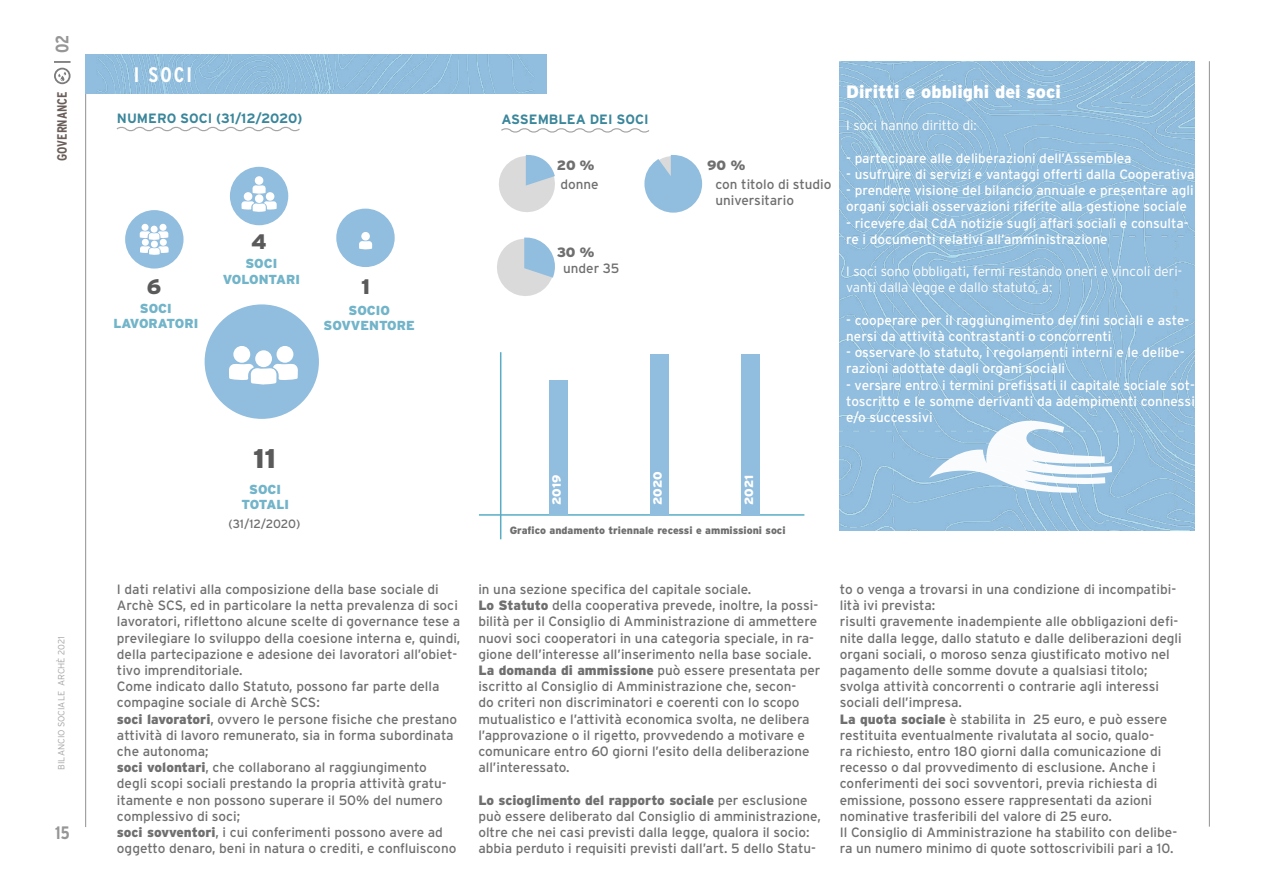
<style>
.page{position:relative;width:1263px;height:893px;background:#fff}
.page>*{position:absolute;margin:0;border:0;box-sizing:border-box;transform-origin:0 0}
.t1{font:900 27px "Interstate";color:#5b5a5a}
.t2{font:700 condensed 21px "Interstate";color:#fff}
.t3{font:900 21px "Interstate";color:#5b5a5a}
.t4{font:900 18px "Interstate";color:#fff}
.t5{font:700 condensed 18px "Interstate";color:#979696}
.t6{font:13.5px/16.2px "Interstate";color:#706f6f}
.t7{font:13.5px/16.2px "Interstate";color:#fff}
.t8{font:300 13.5px/16.2px "Interstate";color:#fff}
.t9{font:700 13.5px "Interstate";color:#3a869b}
.t10{font:700 condensed 13.5px "Interstate";color:#6a5e5a}
.t11{font:900 13.5px "Interstate";color:#706f6f}
.t12{font:900 13.05px/15.6px "Interstate";color:#72b4c9;text-align:center}
.t13{font:12px "Interstate";letter-spacing:-.02em;color:#706f6f}
.t14{font:900 12px "Interstate";letter-spacing:-.02em;color:#fff}
.t15{font:900 10.5px "Interstate";color:#706f6f}
.t16{font:300 9px "Interstate";color:#a6a5a5}
.s1{font-weight:400}
.s2{font-weight:900}
</style>
<div class="page">
<hr style="left:85px;top:62px;width:1px;height:765px;background:#000">
<hr style="left:1209px;top:61px;width:1px;height:766px;background:#000">
<svg style="left:54px;top:61px;width:17px;height:23px"></svg>
<img style="left:86px;top:54px;width:461px;height:40px">
<img style="left:840px;top:61px;width:355px;height:470px">
<svg style="left:929px;top:420px;width:183px;height:73px"></svg>
<div style="left:205px;top:304px;width:114px;height:115px;background:#91bdde;border-radius:50%"></div>
<div style="left:276px;top:346px;width:17px;height:17px;background:#fff;border-radius:50%"></div>
<div style="left:233px;top:346px;width:17px;height:17px;background:#fff;border-radius:50%"></div>
<svg style="left:229px;top:364px;width:69px;height:21px"></svg>
<div style="left:255px;top:350px;width:17px;height:17px;background:#fff;border-radius:50%"></div>
<hr style="left:500px;top:352px;width:1px;height:187px;background:#58acc4">
<hr style="left:479px;top:514px;width:325px;height:2px;background:#58acc4">
<div style="left:549px;top:380px;width:19px;height:134px;background:#91bdde"></div>
<div style="left:650px;top:354px;width:18px;height:162px;background:#91bdde"></div>
<div style="left:741px;top:354px;width:19px;height:162px;background:#91bdde"></div>
<div style="left:230px;top:167px;width:58px;height:58px;background:#91bdde;border-radius:50%"></div>
<div style="left:125px;top:210px;width:59px;height:59px;background:#91bdde;border-radius:50%"></div>
<div style="left:336px;top:209px;width:59px;height:58px;background:#91bdde;border-radius:50%"></div>
<div style="left:266px;top:192px;width:8px;height:9px;background:#fff;border-radius:50%"></div>
<div style="left:244px;top:192px;width:8px;height:9px;background:#fff;border-radius:50%"></div>
<svg style="left:241px;top:201px;width:36px;height:11px"></svg>
<div style="left:255px;top:194px;width:8px;height:9px;background:#fff;border-radius:50%"></div>
<svg style="left:252px;top:185px;width:14px;height:9px"></svg>
<div style="left:255px;top:176px;width:8px;height:9px;background:#fff;border-radius:50%"></div>
<div style="left:160px;top:239px;width:7px;height:7px;background:#fff;border-radius:50%"></div>
<div style="left:142px;top:239px;width:7px;height:7px;background:#fff;border-radius:50%"></div>
<svg style="left:140px;top:246px;width:29px;height:9px"></svg>
<div style="left:151px;top:241px;width:7px;height:7px;background:#fff;border-radius:50%"></div>
<div style="left:159px;top:224px;width:8px;height:7px;background:#fff;border-radius:50%"></div>
<div style="left:142px;top:224px;width:7px;height:7px;background:#fff;border-radius:50%"></div>
<svg style="left:140px;top:231px;width:28px;height:9px"></svg>
<div style="left:151px;top:226px;width:7px;height:7px;background:#fff;border-radius:50%"></div>
<svg style="left:359px;top:241px;width:13px;height:8px"></svg>
<div style="left:361px;top:232px;width:9px;height:9px;background:#fff;border-radius:50%"></div>
<svg style="left:499px;top:155px;width:56px;height:57px"></svg>
<svg style="left:497px;top:237px;width:58px;height:59px"></svg>
<svg style="left:644px;top:155px;width:59px;height:58px"></svg>
<svg style="left:501px;top:128px;width:149px;height:5px"></svg>
<svg style="left:116px;top:126px;width:184px;height:6px"></svg>
<h3 class="t5" style="left:52px;top:53px;width:20px;rotate:-90deg">02</h3>
<p class="t10" style="left:55px;top:161px;width:71px;rotate:-90deg">GOVERNANCE</p>
<p class="t16" style="left:56px;top:770px;width:135px;rotate:-90deg">BILANCIO SOCIALE ARCHÈ 2021</p>
<h3 class="t5" style="left:55px;top:823px;width:16px">15</h3>
<h2 class="t2" style="left:134px;top:63px;width:60px">I SOCI</h2>
<p class="t9" style="left:117px;top:111px;width:187px">NUMERO SOCI (31/12/2020)</p>
<p class="t9" style="left:501px;top:112px;width:149px">ASSEMBLEA DEI SOCI</p>
<p class="t11" style="left:557px;top:158px;width:39px">20 %</p>
<p class="t11" style="left:707px;top:158px;width:40px">90 %</p>
<h2 class="t3" style="left:251px;top:230px;width:17px">4</h2>
<p class="t12" style="left:223px;top:256px;width:79px">SOCI<br>VOLONTARI</p>
<h2 class="t3" style="left:147px;top:275px;width:16px">6</h2>
<h2 class="t3" style="left:361px;top:274px;width:10px">1</h2>
<p class="t12" style="left:113px;top:300px;width:86px">SOCI<br>LAVORATORI</p>
<p class="t12" style="left:324px;top:302px;width:93px">SOCIO<br>SOVVENTORE</p>
<h1 class="t1" style="left:253px;top:443px;width:24px">11</h1>
<p class="t12" style="left:241px;top:481px;width:49px">SOCI<br>TOTALI</p>
<p class="t13" style="left:228px;top:517px;width:73px">(31/12/2020)</p>
<p class="t6" style="left:560px;top:176px;width:40px">donne</p>
<p class="t11" style="left:557px;top:245px;width:39px">30 %</p>
<p class="t6" style="left:563px;top:260px;width:58px">under 35</p>
<p class="t6" style="left:715px;top:176px;width:118px">con titolo di studio universitario</p>
<p class="t14" style="left:550px;top:505px;width:32px;rotate:-90deg">2019</p>
<p class="t14" style="left:651px;top:505px;width:35px;rotate:-90deg">2020</p>
<p class="t14" style="left:742px;top:505px;width:31px;rotate:-90deg">2021</p>
<p class="t15" style="left:510px;top:524px;width:277px">Grafico andamento triennale recessi e ammissioni soci</p>
<h3 class="t4" style="left:846px;top:81px;width:216px">Diritti e obblighi dei soci</h3>
<p class="t8" style="left:846px;top:117px;width:132px">I soci hanno diritto di:</p>
<p class="t7" style="left:846px;top:150px;width:287px">- partecipare alle deliberazioni dell’Assemblea</p>
<p class="t7" style="left:846px;top:166px;width:350px">- usufruire di servizi e vantaggi offerti dalla Cooperativa</p>
<p class="t7" style="left:846px;top:182px;width:349px">- prendere visione del bilancio annuale e presentare agli organi sociali osservazioni riferite alla gestione sociale</p>
<p class="t7" style="left:846px;top:215px;width:344px">- ricevere dal CdA notizie sugli affari sociali e consulta&shy;re i documenti relativi all’amministrazione</p>
<p class="t8" style="left:846px;top:263px;width:337px">I soci sono obbligati<span class="s1">,</span> fermi restando oneri e vincoli deri&shy;vanti dalla legge e dallo statuto, a:</p>
<p class="t7" style="left:846px;top:312px;width:345px">- cooperare per il raggiungimento dei fini sociali e aste&shy;nersi da attività contrastanti o concorrenti</p>
<p class="t7" style="left:846px;top:344px;width:340px">- osservare lo statuto, i regolamenti interni e le delibe&shy;razioni adottate dagli organi sociali</p>
<p class="t7" style="left:846px;top:377px;width:350px;text-align:justify">- versare entro i termini prefissati il capitale sociale sot&shy;toscritto e le somme derivanti da adempimenti connessi e/o successivi</p>
<p class="t6" style="left:117px;top:581px;width:345px">I dati relativi alla composizione della base sociale di Archè SCS, ed in particolare la netta prevalenza di soci lavoratori, riflettono alcune scelte di governance tese a previlegiare lo sviluppo della coesione interna e, quindi, della partecipazione e adesione dei lavoratori all’obiet&shy;tivo imprenditoriale.<br>Come indicato dallo Statuto, possono far parte della compagine sociale di Archè SCS:<br><span class="s2">soci lavoratori</span>, ovvero le persone fisiche che prestano attività di lavoro remunerato, sia in forma subordinata che autonoma;<br><span class="s2">soci volontari</span>, che collaborano al raggiungimento degli scopi sociali prestando la propria attività gratu&shy;itamente e non possono superare il 50% del numero complessivo di soci;<br><span class="s2">soci sovventori</span>, i cui conferimenti possono avere ad oggetto denaro, beni in natura o crediti, e confluiscono</p>
<p class="t6" style="left:478px;top:581px;width:344px">in una sezione specifica del capitale sociale.<br><span class="s2">Lo Statuto</span> della cooperativa prevede, inoltre, la possi&shy;bilità per il Consiglio di Amministrazione di ammettere nuovi soci cooperatori in una categoria speciale, in ra&shy;gione dell’interesse all’inserimento nella base sociale.<br><span class="s2">La domanda di ammissione</span> può essere presentata per iscritto al Consiglio di Amministrazione che, secon-<br>do criteri non discriminatori e coerenti con lo scopo mutualistico e l’attività economica svolta, ne delibera l’approvazione o il rigetto, provvedendo a motivare e comunicare entro 60 giorni l’esito della deliberazione all’interessato.</p>
<p class="t6" style="left:478px;top:792px;width:344px"><span class="s2">Lo scioglimento del rapporto sociale</span> per esclusione può essere deliberato dal Consiglio di amministrazione, oltre che nei casi previsti dalla legge, qualora il socio: abbia perduto i requisiti previsti dall’art. 5 dello Statu-</p>
<p class="t6" style="left:840px;top:581px;width:343px">to o venga a trovarsi in una condizione di incompatibi&shy;lità ivi prevista:<br>risulti gravemente inadempiente alle obbligazioni defi&shy;nite dalla legge, dallo statuto e dalle deliberazioni degli organi sociali, o moroso senza giustificato motivo nel pagamento delle somme dovute a qualsiasi titolo; svolga attività concorrenti o contrarie agli interessi sociali dell’impresa.<br><span class="s2">La quota sociale</span> è stabilita in 25 euro, e può essere restituita eventualmente rivalutata al socio, qualo-<br>ra richiesto, entro 180 giorni dalla comunicazione di recesso o dal provvedimento di esclusione. Anche i conferimenti dei soci sovventori, previa richiesta di emissione, possono essere rappresentati da azioni nominative trasferibili del valore di 25 euro.<br>Il Consiglio di Amministrazione ha stabilito con delibe&shy;ra un numero minimo di quote sottoscrivibili pari a 10.</p>
</div>
